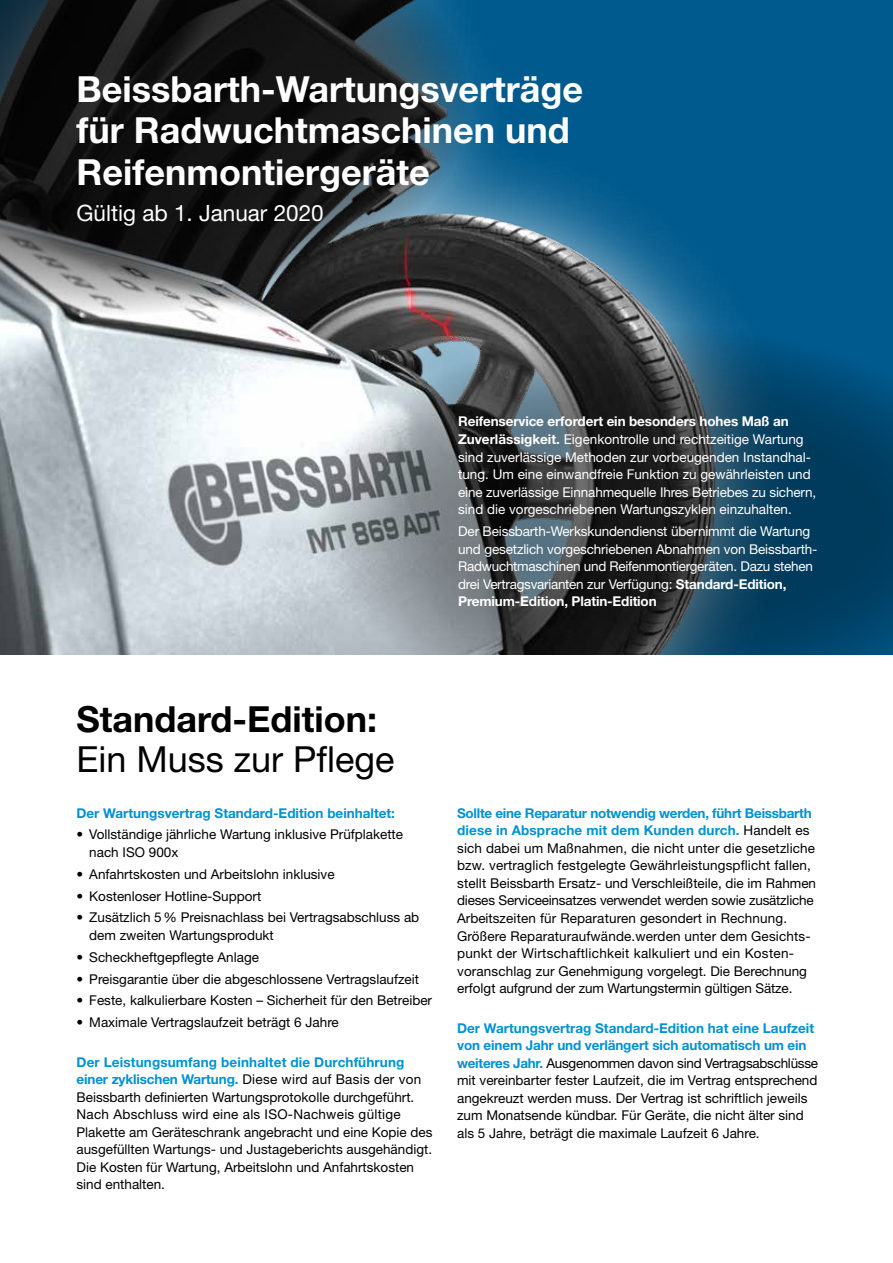
<style>
.page{position:relative;width:893px;height:1263px;background:#fff}
.page>*{position:absolute;margin:0;border:0;box-sizing:border-box;transform-origin:0 0}
.t1{font:700 36px/41.2px "Helvetica Neue LT Pro";color:#fff}
.t2{font:700 36px "Helvetica Neue LT Pro";color:#000}
.t3{font:36px "Helvetica Neue LT Pro";color:#000}
.t4{font:22.5px "Helvetica Neue LT Pro";color:#fff}
.t5{font:13.5px/17.5px "Helvetica Neue LT Pro";color:#000}
.t6{font:13.5px/17.5px "Helvetica Neue LT Pro";letter-spacing:-.01em;color:#fff}
.t7{font:700 13.5px "Helvetica Neue LT Pro";color:#0092d4}
.s1{font-weight:700}
.s2{font-weight:700;color:#0092d4}
</style>
<div class="page">
<img style="left:0;top:0;width:893px;height:655px">
<svg style="left:315px;top:326px;width:578px;height:329px;background:#405866"></svg>
<svg style="left:0;top:0;width:470px;height:315px;background:#282f32"></svg>
<h1 class="t1" style="left:77px;top:68px;width:508px">Beissbarth-Wartungsverträge für Radwuchtmaschinen und<br>Reifenmontiergeräte</h1>
<h2 class="t4" style="left:77px;top:199px;width:249px">Gültig ab 1. Januar 2020</h2>
<p class="t6" style="left:458px;top:412px;width:360px"><span class="s1">Reifenservice erfordert ein besonders hohes Maß an Zuverlässigkeit.</span> Eigenkontrolle und rechtzeitige Wartung sind zuverlässige Methoden zur vorbeugenden Instandhal&shy;tung. Um eine einwandfreie Funktion zu gewährleisten und eine zuverlässige Einnahmequelle Ihres Betriebes zu sichern, sind die vorgeschriebenen Wartungszyklen einzuhalten.</p>
<p class="t6" style="left:458px;top:522px;width:361px">Der Beissbarth-Werkskundendienst übernimmt die Wartung und gesetzlich vorgeschriebenen Abnahmen von Beissbarth-Radwuchtmaschinen und Reifenmontiergeräten. Dazu stehen drei Vertragsvarianten zur Verfügung: <span class="s1">Standard-Edition, Premium-Edition, Platin-Edition</span></p>
<h1 class="t2" style="left:77px;top:697px;width:302px">Standard-Edition:</h1>
<h1 class="t3" style="left:77px;top:737px;width:319px">Ein Muss zur Pflege</h1>
<p class="t7" style="left:77px;top:804px;width:320px">Der Wartungsvertrag Standard-Edition beinhaltet:</p>
<p class="t5" style="left:89px;top:825px;width:315px;text-indent:-13px">• Vollständige jährliche Wartung inklusive Prüfplakette nach ISO 900x</p>
<p class="t5" style="left:77px;top:865px;width:260px">• Anfahrtskosten und Arbeitslohn inklusive</p>
<p class="t5" style="left:77px;top:887px;width:186px">• Kostenloser Hotline-Support</p>
<p class="t5" style="left:89px;top:908px;width:331px;text-indent:-13px">• Zusätzlich 5% Preisnachlass bei Vertragsabschluss ab dem zweiten Wartungsprodukt</p>
<p class="t5" style="left:77px;top:948px;width:184px">• Scheckheftgepflegte Anlage</p>
<p class="t5" style="left:77px;top:970px;width:344px">• Preisgarantie über die abgeschlossene Vertragslaufzeit</p>
<p class="t5" style="left:77px;top:991px;width:357px">• Feste, kalkulierbare Kosten – Sicherheit für den Betreiber</p>
<p class="t5" style="left:77px;top:1013px;width:264px">• Maximale Vertragslaufzeit beträgt 6 Jahre</p>
<p class="t5" style="left:77px;top:1053px;width:358px"><span class="s2">Der Leistungsumfang beinhaltet die Durchführung einer zyklischen Wartung.</span> Diese wird auf Basis der von Beissbarth definierten Wartungsprotokolle durchgeführt.<br>Nach Abschluss wird eine als ISO-Nachweis gültige Plakette am Geräteschrank angebracht und eine Kopie des ausgefüllten Wartungs- und Justageberichts ausgehändigt.<br>Die Kosten für Wartung, Arbeitslohn und Anfahrtskosten sind enthalten.</p>
<p class="t5" style="left:457px;top:804px;width:361px"><span class="s2">Sollte eine Reparatur notwendig werden, führt Beissbarth diese in Absprache mit dem Kunden durch.</span> Handelt es sich dabei um Maßnahmen, die nicht unter die gesetzliche bzw. vertraglich festgelegte Gewährleistungspflicht fallen, stellt Beissbarth Ersatz- und Verschleißteile, die im Rahmen dieses Serviceeinsatzes verwendet werden sowie zusätzliche Arbeitszeiten für Reparaturen gesondert in Rechnung.<br>Größere Reparaturaufwände.werden unter dem Gesichts&shy;punkt der Wirtschaftlichkeit kalkuliert und ein Kosten&shy;voranschlag zur Genehmigung vorgelegt. Die Berechnung erfolgt aufgrund der zum Wartungstermin gültigen Sätze.</p>
<p class="t5" style="left:457px;top:1018px;width:362px"><span class="s2">Der Wartungsvertrag Standard-Edition hat eine Laufzeit von einem Jahr und verlängert sich automatisch um ein weiteres Jahr.</span> Ausgenommen davon sind Vertragsabschlüsse mit vereinbarter fester Laufzeit, die im Vertrag entsprechend angekreuzt werden muss. Der Vertrag ist schriftlich jeweils zum Monatsende kündbar. Für Geräte, die nicht älter sind als 5 Jahre, beträgt die maximale Laufzeit 6 Jahre.</p>
</div>
